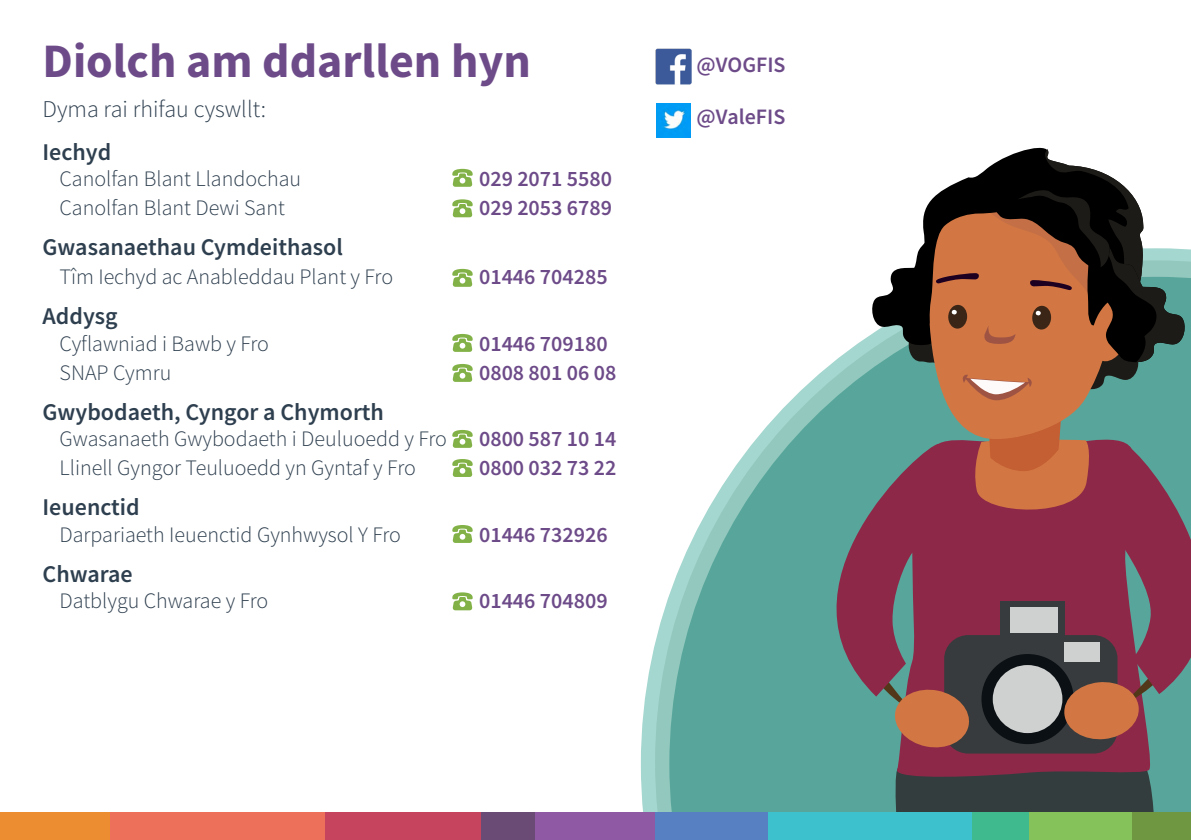
<style>
.page{position:relative;width:1191px;height:840px;background:#fff}
.page>*{position:absolute;margin:0;border:0;box-sizing:border-box;transform-origin:0 0}
.t1{font:700 48px "Source Sans Pro";color:#6d4b89}
.t2{font:600 24px "Source Sans Pro";color:#2e3f4f}
.t3{font:300 24px "Source Sans Pro";color:#2e3f4f}
.t4{font:300 22px "Source Sans Pro";color:#2e3f4f}
.t5{font:600 22px "Source Sans Pro";color:#6d4b89}
</style>
<div class="page">
<svg style="left:641px;top:644px;width:14px;height:168px;fill:#a4d7cf"></svg>
<svg style="left:655px;top:596px;width:14px;height:216px;fill:#93c8be"></svg>
<svg style="left:669px;top:360px;width:167px;height:452px;fill:#58a69b"></svg>
<svg style="left:836px;top:149px;width:355px;height:663px"></svg>
<div style="left:324px;top:812px;width:157px;height:27px;background:#c7445e"></div>
<div style="left:107px;top:812px;width:218px;height:27px;background:#ec705a"></div>
<div style="left:0;top:812px;width:109px;height:27px;background:#ec8d32"></div>
<div style="left:651px;top:812px;width:125px;height:27px;background:#5680c1"></div>
<div style="left:481px;top:812px;width:67px;height:27px;background:#694b75"></div>
<div style="left:535px;top:812px;width:119px;height:27px;background:#9059a4"></div>
<div style="left:963px;top:811px;width:66px;height:28px;background:#3fba8f"></div>
<div style="left:768px;top:811px;width:203px;height:28px;background:#3dc1cc"></div>
<div style="left:1029px;top:811px;width:149px;height:28px;background:#85c25a"></div>
<div style="left:1132px;top:812px;width:59px;height:27px;background:#6f9640"></div>
<img style="left:656px;top:103px;width:35px;height:35px">
<img style="left:655px;top:49px;width:36px;height:35px">
<svg style="left:452px;top:169px;width:21px;height:18px"></svg>
<svg style="left:452px;top:199px;width:21px;height:18px"></svg>
<svg style="left:452px;top:269px;width:21px;height:18px"></svg>
<svg style="left:452px;top:334px;width:21px;height:17px"></svg>
<svg style="left:452px;top:364px;width:21px;height:17px"></svg>
<svg style="left:452px;top:429px;width:21px;height:18px"></svg>
<svg style="left:452px;top:459px;width:21px;height:17px"></svg>
<svg style="left:452px;top:525px;width:21px;height:17px"></svg>
<svg style="left:452px;top:592px;width:21px;height:18px"></svg>
<p class="t1" style="left:43px;top:29px;width:490px">Diolch am ddarllen hyn</p>
<p class="t3" style="left:43px;top:95px;width:225px">Dyma rai rhifau cyswllt:</p>
<p class="t2" style="left:43px;top:136px;width:70px">Iechyd</p>
<p class="t4" style="left:60px;top:165px;width:243px">Canolfan Blant Llandochau</p>
<p class="t5" style="left:479px;top:164px;width:134px">029 2071 5580</p>
<p class="t4" style="left:60px;top:194px;width:227px">Canolfan Blant Dewi Sant</p>
<p class="t5" style="left:479px;top:193px;width:134px">029 2053 6789</p>
<p class="t2" style="left:43px;top:231px;width:302px">Gwasanaethau Cymdeithasol</p>
<p class="t4" style="left:60px;top:263px;width:335px">Tîm Iechyd ac Anableddau Plant y Fro</p>
<p class="t5" style="left:479px;top:262px;width:130px">01446 704285</p>
<p class="t2" style="left:43px;top:300px;width:77px">Addysg</p>
<p class="t4" style="left:60px;top:330px;width:211px">Cyflawniad i Bawb y Fro</p>
<p class="t5" style="left:479px;top:329px;width:130px">01446 709180</p>
<p class="t4" style="left:60px;top:358px;width:113px">SNAP Cymru</p>
<p class="t5" style="left:479px;top:357px;width:139px">0808 801 06 08</p>
<p class="t2" style="left:43px;top:396px;width:343px">Gwybodaeth, Cyngor a Chymorth</p>
<p class="t4" style="left:60px;top:425px;width:389px">Gwasanaeth Gwybodaeth i Deuluoedd y Fro</p>
<p class="t5" style="left:479px;top:424px;width:139px">0800 587 10 14</p>
<p class="t4" style="left:60px;top:454px;width:358px">Llinell Gyngor Teuluoedd yn Gyntaf y Fro</p>
<p class="t5" style="left:479px;top:453px;width:139px">0800 032 73 22</p>
<p class="t2" style="left:43px;top:491px;width:99px">Ieuenctid</p>
<p class="t4" style="left:60px;top:520px;width:343px">Darpariaeth Ieuenctid Gynhwysol Y Fro</p>
<p class="t5" style="left:479px;top:519px;width:130px">01446 732926</p>
<p class="t2" style="left:43px;top:558px;width:92px">Chwarae</p>
<p class="t4" style="left:60px;top:587px;width:210px">Datblygu Chwarae y Fro</p>
<p class="t5" style="left:479px;top:586px;width:130px">01446 704809</p>
<p class="t5" style="left:696px;top:50px;width:91px">@VOGFIS</p>
<p class="t5" style="left:696px;top:102px;width:90px">@ValeFIS</p>
</div>
